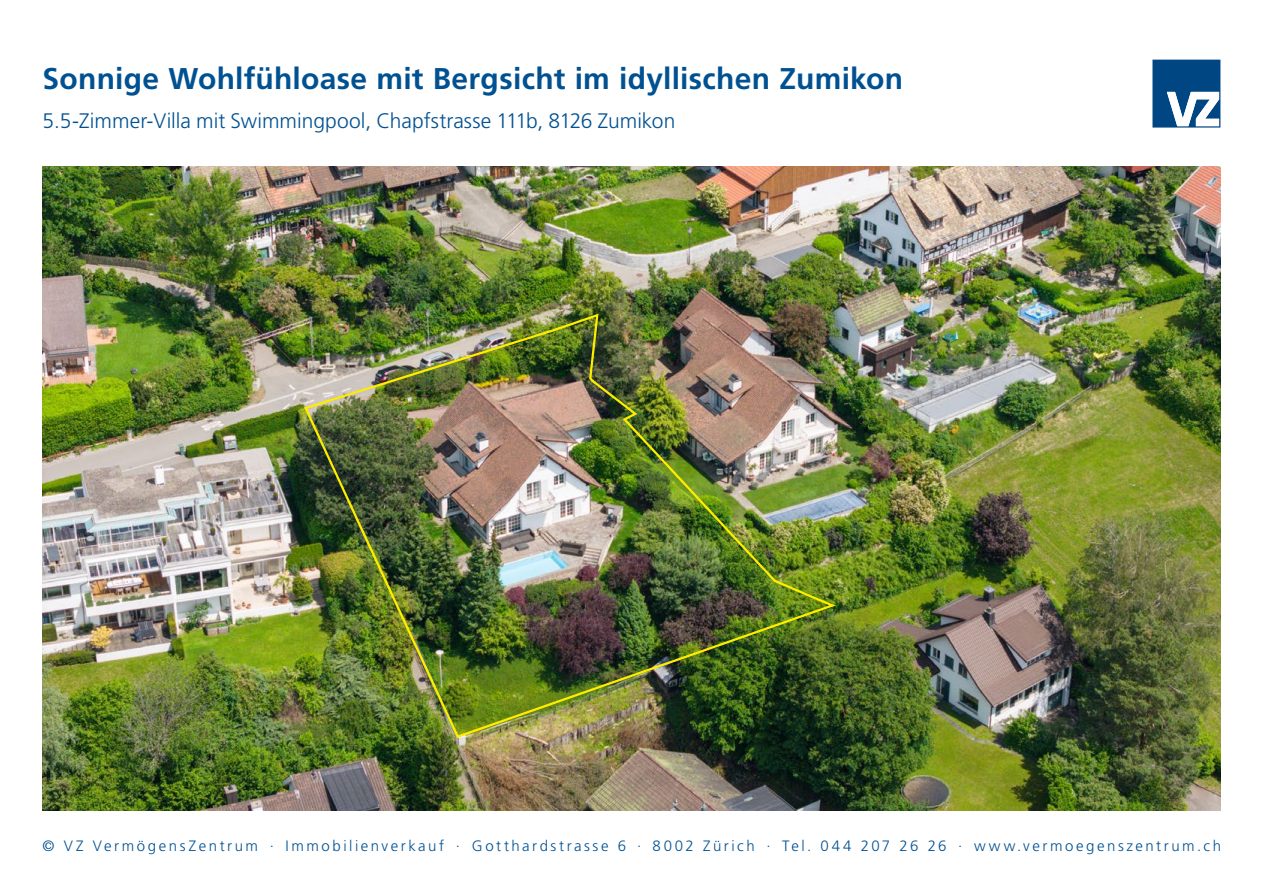
<style>
.page{position:relative;width:1263px;height:893px;background:#fff}
.page>*{position:absolute;margin:0;border:0;box-sizing:border-box;transform-origin:0 0}
.t1{font:700 30px "Frutiger LT Std";letter-spacing:.01em;color:#005192}
.t2{font:300 21px "Frutiger LT Std";color:#005192}
.t3{font:300 15px "Frutiger LT Std";letter-spacing:.17em;color:#005192}
</style>
<div class="page">
<svg style="left:1152px;top:60px;width:68px;height:68px"></svg>
<img style="left:43px;top:810px;width:1177px;height:1px">
<img style="left:43px;top:166px;width:1177px;height:644px">
<img style="left:302px;top:312px;width:537px;height:427px">
<h1 class="t1" style="left:43px;top:61px;width:862px">Sonnige Wohlfühloase mit Bergsicht im idyllischen Zumikon</h1>
<h2 class="t2" style="left:43px;top:108px;width:634px">5.5-Zimmer-Villa mit Swimmingpool, Chapfstrasse 111b, 8126 Zumikon</h2>
<p class="t3" style="left:43px;top:837px;width:1180px">© VZ VermögensZentrum · Immobilienverkauf · Gotthardstrasse 6 · 8002 Zürich · Tel. 044 207 26 26 · www.vermoegenszentrum.ch</p>
</div>
